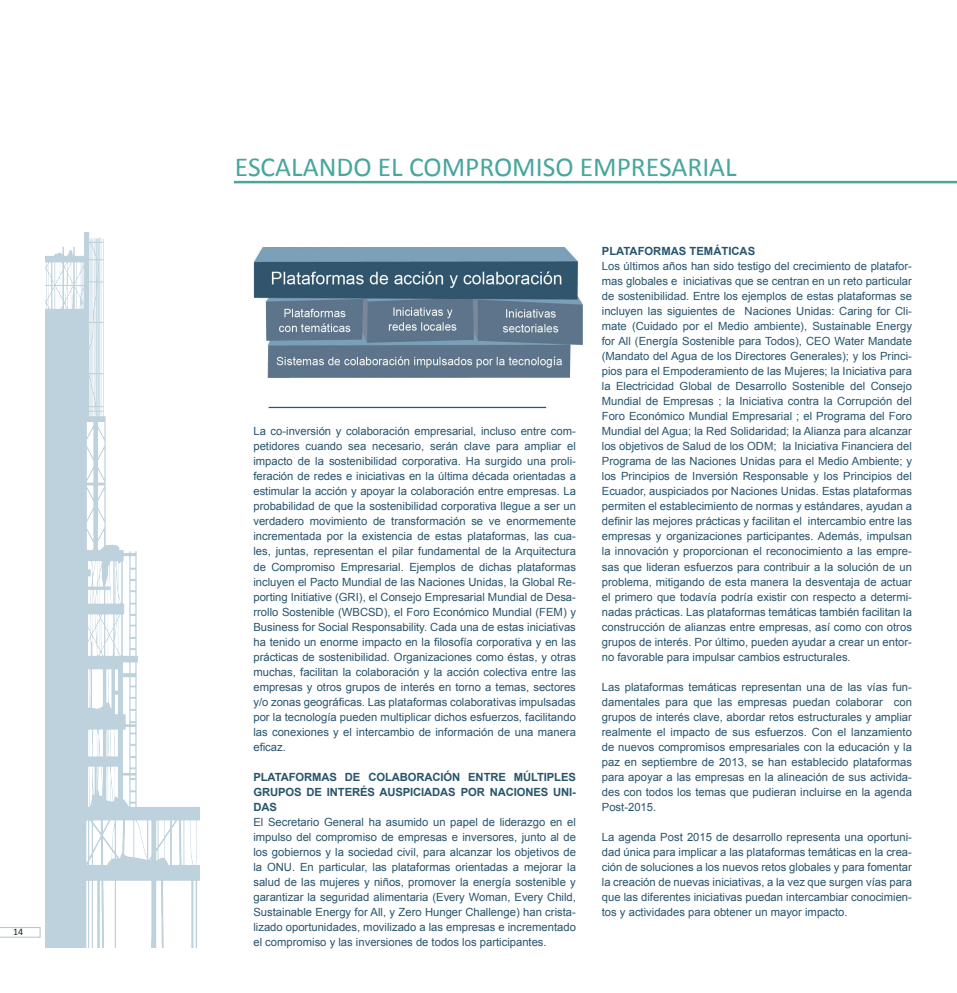
<style>
.page{position:relative;width:957px;height:993px;background:#fff}
.page>*{position:absolute;margin:0;border:0;box-sizing:border-box;transform-origin:0 0}
.t1{font:27.5px "Calibri";color:#48a69d}
.t2{font:11.25px/15px "Arial";color:#27546c;text-align:justify}
.t3{font:700 11.25px/15px "Arial";letter-spacing:-.01em;color:#27546c;text-align:justify}
.t4{font:10px "Calibri";color:#231f20}
</style>
<div class="page">
<hr style="left:234px;top:181px;width:723px;height:2px;background:#48a69d">
<svg style="left:0;top:927px;width:40px;height:10px"></svg>
<img style="left:45px;top:232px;width:154px;height:715px">
<img style="left:253px;top:247px;width:330px;height:130px">
<hr style="left:269px;top:406px;width:277px;height:2px;background:#30556d">
<p class="t4" style="left:13px;top:925px;width:12px">14</p>
<p class="t1" style="left:235px;top:149px;width:503px">ESCALANDO EL COMPROMISO EMPRESARIAL</p>
<p class="t2" style="left:253px;top:424px;width:324px">La co-inversión y colaboración empresarial, incluso entre com&shy;petidores cuando sea necesario, serán clave para ampliar el impacto de la sostenibilidad corporativa. Ha surgido una proli&shy;feración de redes e iniciativas en la última década orientadas a estimular la acción y apoyar la colaboración entre empresas. La probabilidad de que la sostenibilidad corporativa llegue a ser un verdadero movimiento de transformación se ve enormemente incrementada por la existencia de estas plataformas, las cua&shy;les, juntas, representan el pilar fundamental de la Arquitectura de Compromiso Empresarial. Ejemplos de dichas plataformas incluyen el Pacto Mundial de las Naciones Unidas, la Global Re&shy;porting Initiative (GRI), el Consejo Empresarial Mundial de Desa&shy;rrollo Sostenible (WBCSD), el Foro Económico Mundial (FEM) y Business for Social Responsability. Cada una de estas iniciativas ha tenido un enorme impacto en la filosofía corporativa y en las prácticas de sostenibilidad. Organizaciones como éstas, y otras muchas, facilitan la colaboración y la acción colectiva entre las empresas y otros grupos de interés en torno a temas, sectores y/o zonas geográficas. Las plataformas colaborativas impulsadas por la tecnología pueden multiplicar dichos esfuerzos, facilitando las conexiones y el intercambio de información de una manera eficaz.</p>
<p class="t3" style="left:253px;top:769px;width:324px">PLATAFORMAS DE COLABORACIÓN ENTRE MÚLTIPLES GRUPOS DE INTERÉS AUSPICIADAS POR NACIONES UNI-DAS</p>
<p class="t2" style="left:253px;top:814px;width:324px">El Secretario General ha asumido un papel de liderazgo en el impulso del compromiso de empresas e inversores, junto al de los gobiernos y la sociedad civil, para alcanzar los objetivos de la ONU. En particular, las plataformas orientadas a mejorar la salud de las mujeres y niños, promover la energía sostenible y garantizar la seguridad alimentaria (Every Woman, Every Child, Sustainable Energy for All, y Zero Hunger Challenge) han crista&shy;lizado oportunidades, movilizado a las empresas e incrementado el compromiso y las inversiones de todos los participantes.</p>
<p class="t3" style="left:602px;top:244px;width:155px">PLATAFORMAS TEMÁTICAS</p>
<p class="t2" style="left:602px;top:259px;width:312px">Los últimos años han sido testigo del crecimiento de platafor&shy;mas globales e iniciativas que se centran en un reto particular de sostenibilidad. Entre los ejemplos de estas plataformas se incluyen las siguientes de Naciones Unidas: Caring for Cli&shy;mate (Cuidado por el Medio ambiente), Sustainable Energy for All (Energía Sostenible para Todos), CEO Water Mandate (Mandato del Agua de los Directores Generales); y los Princi&shy;pios para el Empoderamiento de las Mujeres; la Iniciativa para la Electricidad Global de Desarrollo Sostenible del Consejo Mundial de Empresas ; la Iniciativa contra la Corrupción del Foro Económico Mundial Empresarial ; el Programa del Foro Mundial del Agua; la Red Solidaridad; la Alianza para alcanzar los objetivos de Salud de los ODM; la Iniciativa Financiera del Programa de las Naciones Unidas para el Medio Ambiente; y los Principios de Inversión Responsable y los Principios del Ecuador, auspiciados por Naciones Unidas. Estas plataformas permiten el establecimiento de normas y estándares, ayudan a definir las mejores prácticas y facilitan el intercambio entre las empresas y organizaciones participantes. Además, impulsan la innovación y proporcionan el reconocimiento a las empre&shy;sas que lideran esfuerzos para contribuir a la solución de un problema, mitigando de esta manera la desventaja de actuar el primero que todavía podría existir con respecto a determi&shy;nadas prácticas. Las plataformas temáticas también facilitan la construcción de alianzas entre empresas, así como con otros grupos de interés. Por último, pueden ayudar a crear un entor&shy;no favorable para impulsar cambios estructurales.</p>
<p class="t2" style="left:602px;top:679px;width:312px">Las plataformas temáticas representan una de las vías fun&shy;damentales para que las empresas puedan colaborar con grupos de interés clave, abordar retos estructurales y ampliar realmente el impacto de sus esfuerzos. Con el lanzamiento de nuevos compromisos empresariales con la educación y la paz en septiembre de 2013, se han establecido plataformas para apoyar a las empresas en la alineación de sus activida&shy;des con todos los temas que pudieran incluirse en la agenda Post-2015.</p>
<p class="t2" style="left:602px;top:829px;width:312px">La agenda Post 2015 de desarrollo representa una oportuni&shy;dad única para implicar a las plataformas temáticas en la crea&shy;ción de soluciones a los nuevos retos globales y para fomentar la creación de nuevas iniciativas, a la vez que surgen vías para que las diferentes iniciativas puedan intercambiar conocimien&shy;tos y actividades para obtener un mayor impacto.</p>
</div>
